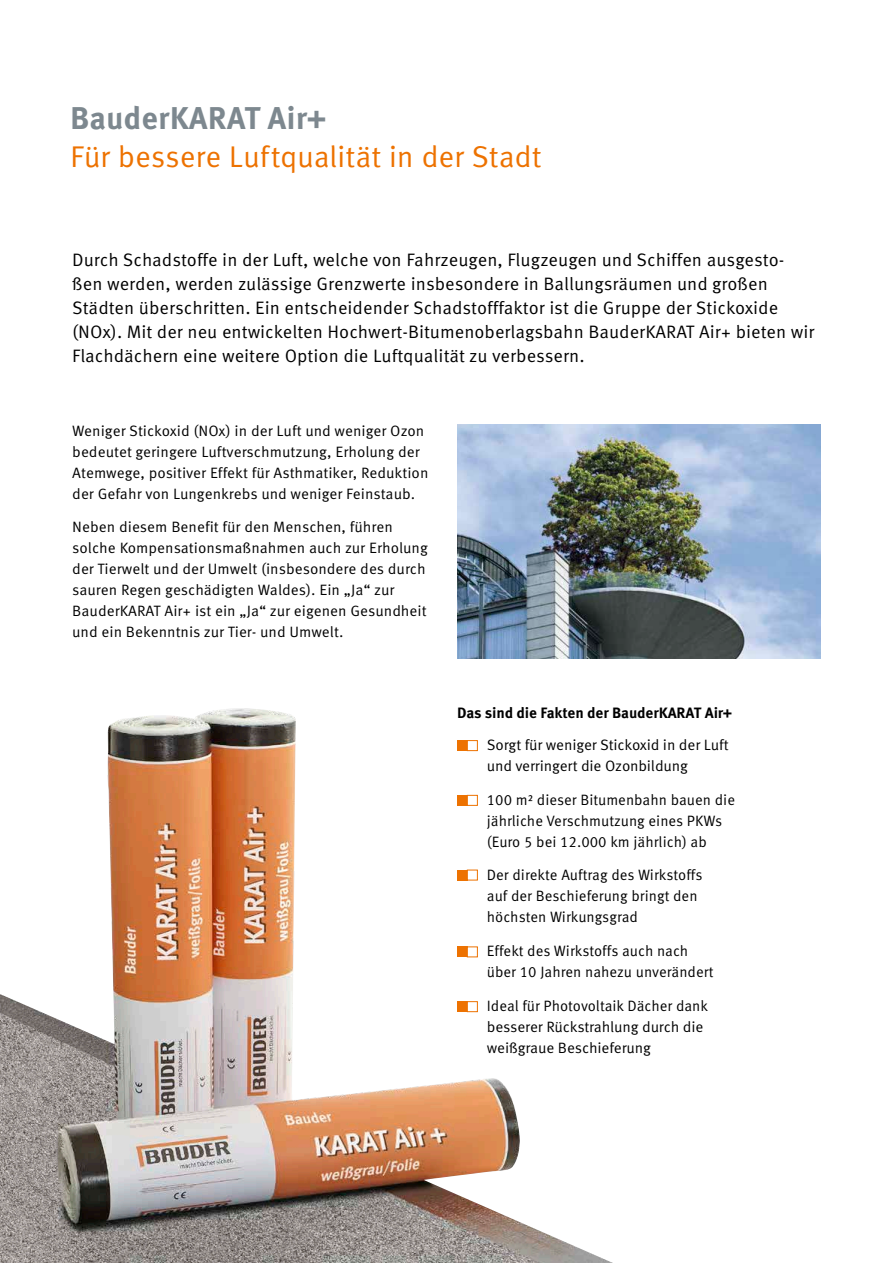
<style>
.page{position:relative;width:893px;height:1263px;background:#fff}
.page>*{position:absolute;margin:0;border:0;box-sizing:border-box;transform-origin:0 0}
.t1{font:700 31.5px "Meta Correspondence Pro";color:#7d888f}
.t2{font:30px "Meta Correspondence Pro";letter-spacing:-.01em;color:#ed7201}
.t3{font:18px/24px "Meta Correspondence Pro";color:#000}
.t4{font:15px/21px "Meta Correspondence Pro";color:#000}
.t5{font:700 15px "Meta Correspondence Pro";letter-spacing:-.01em;color:#000}
</style>
<div class="page">
<img style="left:457px;top:424px;width:364px;height:234px">
<img style="left:0;top:708px;width:613px;height:555px">
<div style="left:457px;top:740px;width:10px;height:11px;background:#ed7201"></div>
<svg style="left:467px;top:740px;width:11px;height:11px"></svg>
<div style="left:457px;top:795px;width:10px;height:11px;background:#ed7201"></div>
<svg style="left:467px;top:795px;width:11px;height:11px"></svg>
<div style="left:457px;top:870px;width:10px;height:10px;background:#ed7201"></div>
<svg style="left:467px;top:869px;width:11px;height:12px"></svg>
<div style="left:457px;top:946px;width:10px;height:11px;background:#ed7201"></div>
<svg style="left:467px;top:946px;width:11px;height:11px"></svg>
<div style="left:457px;top:1001px;width:10px;height:11px;background:#ed7201"></div>
<svg style="left:467px;top:1001px;width:11px;height:11px"></svg>
<h1 class="t1" style="left:70px;top:93px;width:257px">BauderKARAT Air+</h1>
<h2 class="t2" style="left:70px;top:133px;width:473px">Für bessere Luftqualität in der Stadt</h2>
<p class="t3" style="left:72px;top:246px;width:744px">Durch Schadstoffe in der Luft, welche von Fahrzeugen, Flugzeugen und Schiffen ausgesto&shy;ßen werden, werden zulässige Grenzwerte insbesondere in Ballungsräumen und großen Städten überschritten. Ein entscheidender Schadstofffaktor ist die Gruppe der Stickoxide (NOx). Mit der neu entwickelten Hochwert-Bitumenoberlagsbahn BauderKARAT Air+ bieten wir Flachdächern eine weitere Option die Luftqualität zu verbessern.</p>
<p class="t4" style="left:72px;top:419px;width:358px">Weniger Stickoxid (NOx) in der Luft und weniger Ozon bedeutet geringere Luftverschmutzung, Erholung der Atemwege, positiver Effekt für Asthmatiker, Reduktion der Gefahr von Lungenkrebs und weniger Feinstaub.</p>
<p class="t4" style="left:72px;top:516px;width:357px">Neben diesem Benefit für den Menschen, führen solche Kompensationsmaßnahmen auch zur Erholung der Tierwelt und der Umwelt (insbesondere des durch sauren Regen geschädigten Waldes). Ein „Ja“ zur BauderKARAT Air+ ist ein „Ja“ zur eigenen Gesundheit und ein Bekenntnis zur Tier- und Umwelt.</p>
<p class="t5" style="left:457px;top:701px;width:276px">Das sind die Fakten der BauderKARAT Air+</p>
<p class="t4" style="left:487px;top:733px;width:243px">Sorgt für weniger Stickoxid in der Luft und verringert die Ozonbildung</p>
<p class="t4" style="left:487px;top:788px;width:250px">100 m² dieser Bitumenbahn bauen die jährliche Verschmutzung eines PKWs (Euro 5 bei 12.000 km jährlich) ab</p>
<p class="t4" style="left:487px;top:864px;width:217px">Der direkte Auftrag des Wirkstoffs auf der Beschieferung bringt den höchsten Wirkungsgrad</p>
<p class="t4" style="left:487px;top:939px;width:228px">Effekt des Wirkstoffs auch nach über 10 Jahren nahezu unverändert</p>
<p class="t4" style="left:487px;top:994px;width:223px">Ideal für Photovoltaik Dächer dank besserer Rückstrahlung durch die weißgraue Beschieferung</p>
</div>
